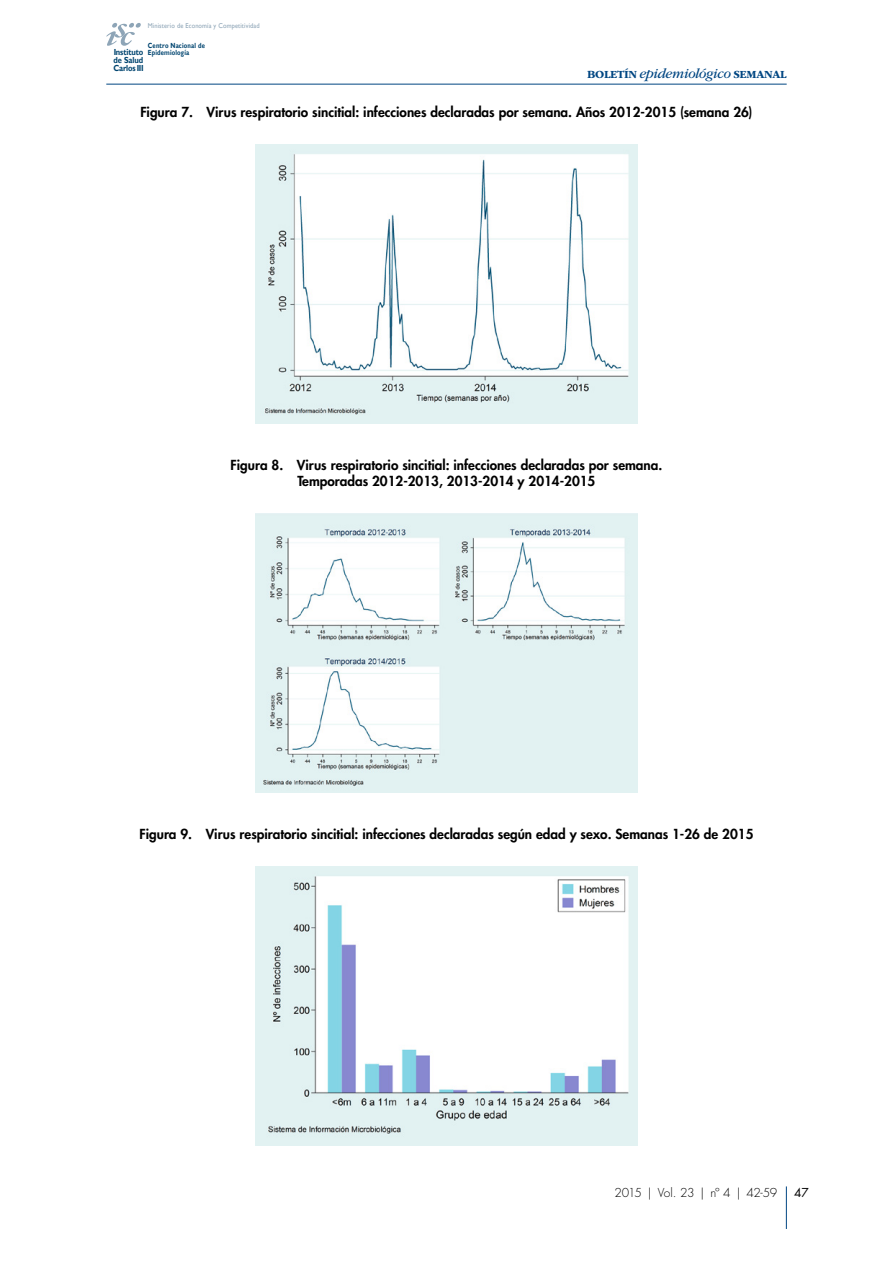
<style>
.page{position:relative;width:893px;height:1263px;background:#fff}
.page>*{position:absolute;margin:0;border:0;box-sizing:border-box;transform-origin:0 0}
.IMAGEN-TITULO{font:800 13.5px/16.5px "Futura Std";color:#000;text-align:center}
.t1{font:300 12px "Futura Std";letter-spacing:-.045em;color:#000}
.t2{font:12px "Futura Std";color:#000}
.t3{font:700 11.4px "ITC Garamond Std";letter-spacing:-.025em;color:#004682}
.t4{font:700 8.85px/16px "Gill Sans";letter-spacing:-.01em;color:#004570;scale:.86 1}
.t5{font:700 7.35px/6.9px "Gill Sans";letter-spacing:.025em;color:#004570;scale:.8 1}
.t6{font:7.05px "Gill Sans";letter-spacing:.025em;color:#8ea5b7;scale:.9 1}
.s1{font-weight:400;font-style:italic;font-size:14.4px}
</style>
<div class="page">
<hr style="left:786px;top:1186px;width:1px;height:43px;background:#004682">
<hr style="left:106px;top:84px;width:681px;height:1px;background:#004682">
<svg style="left:106px;top:23px;width:35px;height:23px"></svg>
<img style="left:255px;top:145px;width:383px;height:279px">
<img style="left:255px;top:513px;width:383px;height:280px">
<img style="left:255px;top:866px;width:383px;height:279px">
<p class="t6" style="left:148px;top:21px;width:126px">Ministerio de Economía y Competitividad</p>
<p class="t5" style="left:148px;top:42px;width:73px">Centro Nacional de<br>Epidemiología</p>
<p class="t4" style="left:114px;top:44px;width:37px">Instituto<br>Carlos III</p>
<p class="t4" style="left:114px;top:52px;width:36px">de Salud</p>
<p class="t3" style="left:587px;top:68px;width:201px">BOLETÍN <span class="s1">epidemiológico</span> SEMANAL</p>
<p class="IMAGEN-TITULO" style="left:140px;top:104px;width:614px">Figura 7. Virus respiratorio sincitial: infecciones declaradas por semana. Años 2012-2015 (semana 26)</p>
<p class="IMAGEN-TITULO" style="left:231px;top:456px;width:433px">Figura 8. Virus respiratorio sincitial: infecciones declaradas por semana.<br>Temporadas 2012-2013, 2013-2014 y 2014-2015</p>
<p class="IMAGEN-TITULO" style="left:140px;top:826px;width:615px">Figura 9. Virus respiratorio sincitial: infecciones declaradas según edad y sexo. Semanas 1-26 de 2015</p>
<p class="t1" style="left:615px;top:1186px;width:164px">2015 | Vol. 23 | nº 4 | 42-59</p>
<p class="t2" style="left:794px;top:1185px;width:16px">47</p>
</div>
